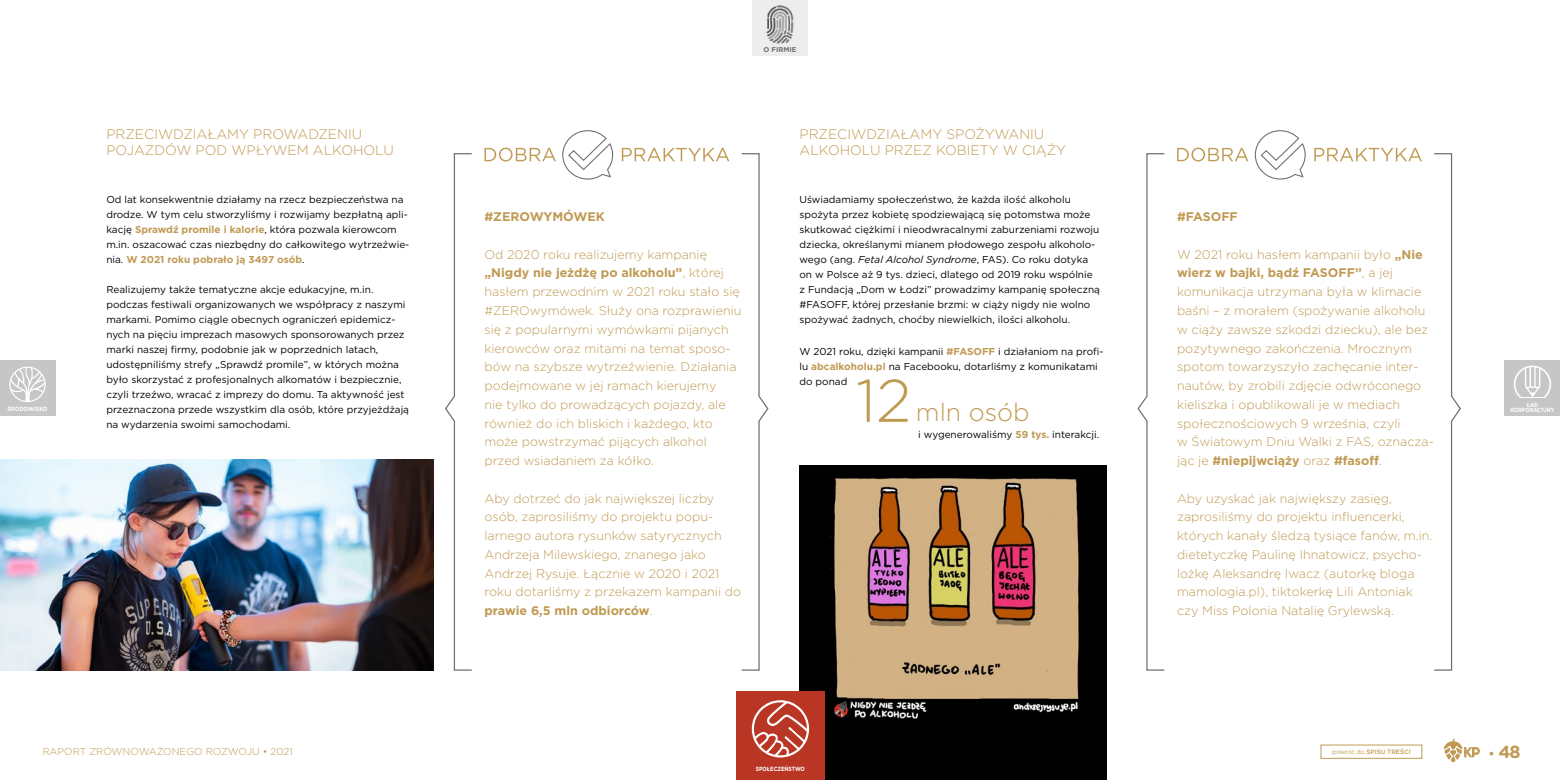
<style>
.page{position:relative;width:1560px;height:780px;background:#fff}
.page>*{position:absolute;margin:0;border:0;box-sizing:border-box;transform-origin:0 0}
.t1{font:300 60px "Gotham";color:#c09a53}
.t2{font:300 25px "Gotham";color:#c09a53}
.t3{font:700 17.5px "Gotham";color:#c09a53}
.t4{font:300 13.75px/16.5px "Gotham";color:#c09a53}
.t5{font:300 12.5px/18.8px "Gotham";color:#c09a53}
.t6{font:700 12.5px "Gotham";color:#c09a53}
.t7{font:10px/15px "Gotham";color:#000}
.t8{font:300 10px "Gotham";color:#c09a53}
.t9{font:700 6.88px "Gotham";color:#706f6f}
.t10{font:500 6.25px "Gotham";color:#c09a53}
.t11{font:700 6px/5.6px "Gotham";color:#fff;text-align:center;scale:.85 1}
.t12{font:700 6px "Gotham";color:#fff;scale:.9 1}
.s1{font-weight:700;color:#c09a53}
.s2{font-style:italic}
.s3{font-weight:700}
.s4{font-weight:400}
.s5{font-size:12.5px}
</style>
<div class="page">
<div style="left:799px;top:465px;width:307px;height:315px;background:#000"></div>
<svg style="left:484px;top:130px;width:242px;height:22px"></svg>
<svg style="left:1177px;top:130px;width:241px;height:22px"></svg>
<svg style="left:445px;top:152px;width:324px;height:519px"></svg>
<svg style="left:1137px;top:152px;width:324px;height:519px"></svg>
<img style="left:0;top:459px;width:433px;height:211px">
<img style="left:830px;top:477px;width:249px;height:241px">
<svg style="left:1443px;top:738px;width:36px;height:24px"></svg>
<div style="left:736px;top:691px;width:88px;height:89px;background:#b83623"></div>
<svg style="left:751px;top:700px;width:58px;height:57px"></svg>
<div style="left:0;top:361px;width:55px;height:55px;background:#c6c6c6"></div>
<svg style="left:9px;top:366px;width:37px;height:36px"></svg>
<div style="left:1504px;top:361px;width:55px;height:55px;background:#c6c6c6"></div>
<svg style="left:1514px;top:365px;width:36px;height:33px"></svg>
<div style="left:752px;top:0;width:55px;height:55px;background:#ededed"></div>
<img style="left:766px;top:5px;width:28px;height:39px">
<p class="t9" style="left:763px;top:45px;width:34px">O FIRMIE</p>
<h3 class="t4" style="left:106px;top:125px;width:289px">PRZECIWDZIAŁAMY PROWADZENIU<br>POJAZDÓW POD WPŁYWEM ALKOHOLU</h3>
<h3 class="t4" style="left:799px;top:125px;width:268px">PRZECIWDZIAŁAMY SPOŻYWANIU<br>ALKOHOLU PRZEZ KOBIETY W CIĄŻY</h3>
<p class="t7" style="left:106px;top:192px;width:304px">Od lat konsekwentnie działamy na rzecz bezpieczeństwa na drodze. W tym celu stworzyliśmy i rozwijamy bezpłatną apli&shy;kację <span class="s1">Sprawdź promile i kalorie</span>, która pozwala kierowcom m.in. oszacować czas niezbędny do całkowitego wytrzeźwie&shy;nia. <span class="s1">W 2021 roku pobrało ją 3497 osób</span>.</p>
<p class="t7" style="left:106px;top:282px;width:304px">Realizujemy także tematyczne akcje edukacyjne, m.in. podczas festiwali organizowanych we współpracy z naszymi markami. Pomimo ciągle obecnych ograniczeń epidemicz&shy;nych na pięciu imprezach masowych sponsorowanych przez marki naszej firmy, podobnie jak w poprzednich latach, udostępniliśmy strefy „Sprawdź promile”, w których można było skorzystać z profesjonalnych alkomatów i bezpiecznie, czyli trzeźwo, wracać z imprezy do domu. Ta aktywność jest przeznaczona przede wszystkim dla osób, które przyjeżdżają na wydarzenia swoimi samochodami.</p>
<p class="t7" style="left:799px;top:192px;width:302px">Uświadamiamy społeczeństwo, że każda ilość alkoholu spożyta przez kobietę spodziewającą się potomstwa może skutkować ciężkimi i nieodwracalnymi zaburzeniami rozwoju dziecka, określanymi mianem płodowego zespołu alkoholo&shy;wego (ang. <span class="s2">Fetal Alcohol Syndrome</span>, FAS). Co roku dotyka on w Polsce aż 9 tys. dzieci, dlatego od 2019 roku wspólnie z Fundacją „Dom w Łodzi” prowadzimy kampanię społeczną #FASOFF, której przesłanie brzmi: w ciąży nigdy nie wolno spożywać żadnych, choćby niewielkich, ilości alkoholu.</p>
<p class="t6" style="left:484px;top:208px;width:122px">#ZEROWYMÓWEK</p>
<p class="t5" style="left:484px;top:244px;width:258px">Od 2020 roku realizujemy kampanię <span class="s3">„Nigdy nie jeżdżę po alkoholu”</span>, której hasłem przewodnim w 2021 roku stało się #ZEROwymówek. Służy ona rozprawieniu się z popularnymi wymówkami pijanych kierowców oraz mitami na temat sposo&shy;bów na szybsze wytrzeźwienie. Działania podejmowane w jej ramach kierujemy<br>nie tylko do prowadzących pojazdy, ale również do ich bliskich i każdego, kto może powstrzymać pijących alkohol przed wsiadaniem za kółko.</p>
<p class="t5" style="left:484px;top:488px;width:258px">Aby dotrzeć do jak największej liczby osób, zaprosiliśmy do projektu popu&shy;larnego autora rysunków satyrycznych Andrzeja Milewskiego, znanego jako Andrzej Rysuje. Łącznie w 2020 i 2021 roku dotarliśmy z przekazem kampanii do <span class="s3">prawie 6,5 mln odbiorców</span>.</p>
<p class="t6" style="left:1176px;top:208px;width:62px">#FASOFF</p>
<p class="t5" style="left:1176px;top:244px;width:258px">W 2021 roku hasłem kampanii było <span class="s3">„Nie wierz w bajki, bądź FASOFF”</span>, a jej komunikacja utrzymana była w klimacie baśni – z morałem (spożywanie alkoholu w ciąży zawsze szkodzi dziecku), ale bez pozytywnego zakończenia. Mrocznym spotom towarzyszyło zachęcanie inter&shy;nautów, by zrobili zdjęcie odwróconego kieliszka i opublikowali je w mediach społecznościowych 9 września, czyli<br>w Światowym Dniu Walki z FAS, oznacza&shy;jąc je <span class="s3">#niepijwciąży</span> oraz <span class="s3">#fasoff</span>.</p>
<p class="t5" style="left:1176px;top:488px;width:257px">Aby uzyskać jak największy zasięg, zaprosiliśmy do projektu influencerki, których kanały śledzą tysiące fanów, m.in. dietetyczkę Paulinę Ihnatowicz, psycho&shy;lożkę Aleksandrę Iwacz (autorkę bloga mamologia.pl), tiktokerkę Lili Antoniak czy Miss Polonia Natalię Grylewską.</p>
<p class="t7" style="left:799px;top:343px;width:305px">W 2021 roku, dzięki kampanii <span class="s1">#FASOFF</span> i działaniom na profi&shy;lu <span class="s1">abcalkoholu.pl</span> na Facebooku, dotarliśmy z komunikatami do ponad</p>
<h1 class="t1" style="left:855px;top:362px;width:57px">12</h1>
<p class="t12" style="left:7px;top:405px;width:46px">ŚRODOWISKO</p>
<p class="t11" style="left:1510px;top:401px;width:53px">ŁAD<br>KORPORACYJNY</p>
<h2 class="t2" style="left:915px;top:396px;width:115px">mln osób</h2>
<p class="t7" style="left:918px;top:426px;width:182px">i wygenerowaliśmy <span class="s1">59 tys.</span> interakcji.</p>
<p class="t8" style="left:42px;top:744px;width:252px">RAPORT ZRÓWNOWAŻONEGO ROZWOJU • 2021</p>
<p class="t10" style="left:1331px;top:747px;width:80px"><span class="s4">powrót do</span> SPISU TREŚCI</p>
<h3 class="t3" style="left:1488px;top:740px;width:34px"><span class="s5">•</span> 48</h3>
<p class="t11" style="left:756px;top:766px;width:59px">SPOŁECZEŃSTWO</p>
</div>
